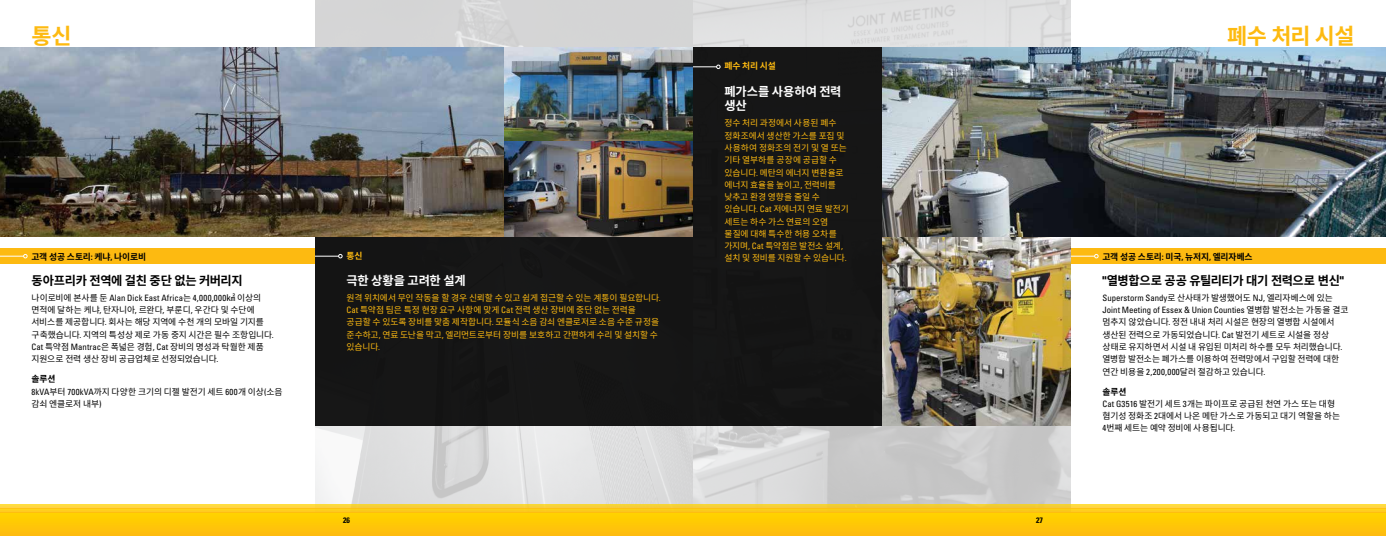
<style>
.page{position:relative;width:1386px;height:536px;background:#fff}
.page>*{position:absolute;margin:0;border:0;box-sizing:border-box;transform-origin:0 0}
.t1{font:700 21.88px "Noto Sans CJ Kkr";letter-spacing:-.025em;color:#fdba11}
.t2{font:700 12.25px "Noto Sans CJ Kkr";letter-spacing:-.025em;color:#000}
.t3{font:700 12.25px/14.7px "Noto Sans CJ Kkr";letter-spacing:-.01em;color:#fff}
.t4{font:8.75px/12.2px "Noto Sans CJ Kkr";letter-spacing:-.01em;color:#000}
.t5{font:8.75px/12.2px "Noto Sans CJ Kkr";letter-spacing:-.01em;color:#fdba11}
.t6{font:condensed 8.75px/12.2px "Univers";color:#000}
.t7{font:700 8.75px "Noto Sans CJ Kkr";letter-spacing:-.01em;color:#000}
.t8{font:700 8.75px "Noto Sans CJ Kkr";letter-spacing:-.01em;color:#fdba11}
.t9{font:700 condensed 7.88px "Univers";color:#000}
.s1{font-family:"Univers";font-stretch:condensed}
.s2{font-family:"Noto Sans CJ Kkr";font-stretch:normal}
.s3{font-weight:700}
</style>
<div class="page">
<img style="left:315px;top:0;width:756px;height:504px">
<div style="left:0;top:248px;width:315px;height:16px;background:#fdba11"></div>
<svg style="left:0;top:254px;width:28px;height:4px"></svg>
<div style="left:315px;top:236px;width:378px;height:189px;background:#161616"></div>
<img style="left:0;top:47px;width:693px;height:189px">
<div style="left:1063px;top:248px;width:323px;height:16px;background:#fdba11"></div>
<hr style="left:1063px;top:256px;width:32px;height:1px;background:#fff">
<svg style="left:1094px;top:254px;width:5px;height:4px"></svg>
<div style="left:693px;top:47px;width:189px;height:378px;background:#161616"></div>
<img style="left:882px;top:236px;width:189px;height:189px">
<svg style="left:693px;top:65px;width:28px;height:4px"></svg>
<svg style="left:315px;top:254px;width:28px;height:4px"></svg>
<img style="left:882px;top:47px;width:504px;height:189px">
<div style="left:0;top:512px;width:1386px;height:24px;background:#ffc806"></div>
<hr style="left:0;top:508px;width:1386px;height:4px;background:#fdc91a">
<svg style="left:0;top:504px;width:1386px;height:4px;background:#f9d33c"></svg>
<h1 class="t1" style="left:32px;top:24px;width:42px">통신</h1>
<h1 class="t1" style="left:1227px;top:24px;width:129px">폐수 처리 시설</h1>
<p class="t8" style="left:724px;top:61px;width:53px">폐수 처리 시설</p>
<p class="t7" style="left:32px;top:251px;width:116px">고객 성공 스토리<span class="s1">:</span> 케냐<span class="s1">,</span> 나이로비</p>
<p class="t8" style="left:346px;top:251px;width:18px">통신</p>
<h2 class="t3" style="left:724px;top:84px;width:119px">폐가스를 사용하여 전력 생산</h2>
<p class="t5" style="left:724px;top:117px;width:126px">정수 처리 과정에서 사용된 폐수 정화조에서 생산한 가스를 포집 및 사용하여 정화조의 전기 및 열 또는 기타 열부하를 공장에 공급할 수 있습니다<span class="s1">.</span> 메탄의 에너지 변환율로 에너지 효율을 높이고<span class="s1">,</span> 전력비를 낮추고 환경 영향을 줄일 수 있습니다<span class="s1">. Cat</span> 저에너지 연료 발전기 세트는 하수 가스 연료의 오염 물질에 대해 특수한 허용 오차를 가지며<span class="s1">, Cat</span> 특약점은 발전소 설계<span class="s1">, </span>설치 및 정비를 지원할 수 있습니다<span class="s1">.</span></p>
<p class="t7" style="left:1102px;top:251px;width:152px">고객 성공 스토리<span class="s1">:</span> 미국<span class="s1">,</span> 뉴저지<span class="s1">,</span> 엘리자베스</p>
<h2 class="t2" style="left:32px;top:273px;width:213px">동아프리카 전역에 걸친 중단 없는 커버리지</h2>
<p class="t6" style="left:32px;top:291px;width:231px"><span class="s2">나이로비에 본사를 둔</span> Alan Dick East Africa<span class="s2">는</span> 4,000,000<span class="s2">㎢ 이상의</span></p>
<p class="t4" style="left:31px;top:304px;width:244px">면적에 달하는 케냐<span class="s1">,</span> 탄자니아<span class="s1">,</span> 르완다<span class="s1">,</span> 부룬디<span class="s1">,</span> 우간다 및 수단에 서비스를 제공합니다<span class="s1">.</span> 회사는 해당 지역에 수천 개의 모바일 기지를 구축했습니다<span class="s1">.</span> 지역의 특성상 제로 가동 중지 시간은 필수 조항입니다<span class="s1">.<br>Cat</span> 특약점 <span class="s1">Mantrac</span>은 폭넓은 경험<span class="s1">, Cat</span> 장비의 명성과 탁월한 제품 지원으로 전력 생산 장비 공급업체로 선정되었습니다<span class="s1">.</span></p>
<p class="t4" style="left:31px;top:373px;width:253px"><span class="s3">솔루션<br></span><span class="s1">8kVA</span>부터 <span class="s1">700kVA</span>까지 다양한 크기의 디젤 발전기 세트 <span class="s1">600</span>개 이상<span class="s1">(</span>소음 감쇠 엔클로저 내부<span class="s1">)</span></p>
<h2 class="t3" style="left:346px;top:273px;width:121px">극한 상황을 고려한 설계</h2>
<p class="t5" style="left:346px;top:292px;width:316px">원격 위치에서 무인 작동을 할 경우 신뢰할 수 있고 쉽게 접근할 수 있는 계통이 필요합니다<span class="s1">.<br>Cat</span> 특약점 팀은 특정 현장 요구 사항에 맞게 <span class="s1">Cat</span> 전력 생산 장비에 중단 없는 전력을 공급할 수 있도록 장비를 맞춤 제작합니다<span class="s1">.</span> 모듈식 소음 감쇠 엔클로저로 소음 수준 규정을 준수하고<span class="s1">,</span> 연료 도난을 막고<span class="s1">,</span> 엘리먼트로부터 장비를 보호하고 간편하게 수리 및 설치할 수 있습니다<span class="s1">.</span></p>
<h2 class="t2" style="left:1102px;top:273px;width:243px"><span class="s1">"</span>열병합으로 공공 유틸리티가 대기 전력으로 변신<span class="s1">"</span></h2>
<p class="t6" style="left:1102px;top:291px;width:247px">Superstorm Sandy<span class="s2">로 산사태가 발생했어도</span> NJ, <span class="s2">엘리자베스에 있는<br></span>Joint Meeting of Essex &amp; Union Counties <span class="s2">열병합 발전소는 가동을 결코</span></p>
<p class="t4" style="left:1102px;top:316px;width:241px">멈추지 않았습니다<span class="s1">.</span> 정전 내내 처리 시설은 현장의 열병합 시설에서 생산된 전력으로 가동되었습니다<span class="s1">. Cat</span> 발전기 세트로 시설을 정상 상태로 유지하면서 시설 내 유입된 미처리 하수를 모두 처리했습니다<span class="s1">. </span>열병합 발전소는 폐가스를 이용하여 전력망에서 구입할 전력에 대한 연간 비용을 <span class="s1">2,200,000</span>달러 절감하고 있습니다<span class="s1">.</span></p>
<p class="t4" style="left:1102px;top:385px;width:239px"><span class="s3">솔루션<br></span><span class="s1">Cat G3516</span> 발전기 세트 <span class="s1">3</span>개는 파이프로 공급된 천연 가스 또는 대형 혐기성 정화조 <span class="s1">2</span>대에서 나온 메탄 가스로 가동되고 대기 역할을 하는<br><span class="s1">4</span>번째 세트는 예약 정비에 사용됩니다<span class="s1">.</span></p>
<p class="t9" style="left:343px;top:515px;width:8px">26</p>
<p class="t9" style="left:1036px;top:515px;width:8px">27</p>
</div>
